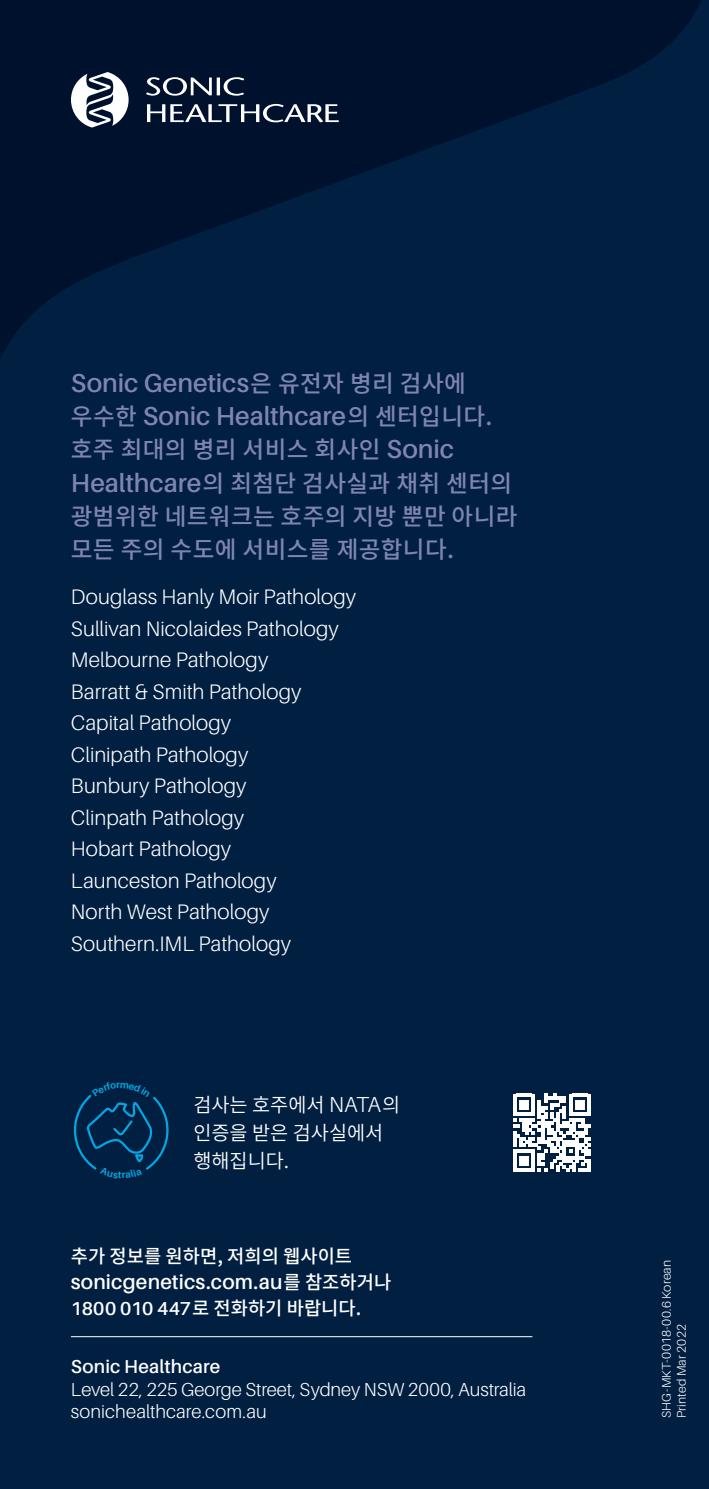
<style>
.page{position:relative;width:709px;height:1489px;background:#fff}
.page>*{position:absolute;margin:0;border:0;box-sizing:border-box;transform-origin:0 0}
.t1{font:600 26px/33px "Aileron";color:#8085b0}
.t2{font:500 23.5px/33px "Source Han Sans SC";letter-spacing:.015em;color:#8085b0}
.t3{font:300 21px/31.5px "Aileron";letter-spacing:.005em;color:#fff}
.t4{font:600 20.5px "Aileron";letter-spacing:.01em;color:#fff}
.t5{font:19.75px/27.5px "Source Han Sans SC";color:#fff}
.t6{font:300 18.75px/22.5px "Aileron";color:#fff}
.t7{font:600 18.75px "Aileron";letter-spacing:-.02em;color:#fff}
.t8{font:500 18.75px "Source Han Sans SC";color:#fff}
.t9{font:600 18.75px "Aileron";letter-spacing:.005em;color:#fff}
.t10{font:300 12.5px/15px "Aileron";letter-spacing:.015em;color:#fff}
.s1{font-family:"Source Han Sans SC";font-weight:500;font-size:23.5px}
.s2{font-family:"Aileron";font-weight:600;font-size:26px}
.s3{font-family:"Aileron";font-weight:300;font-size:21.75px}
.s4{font-family:"Source Han Sans SC";font-weight:500;font-size:18.75px}
.s5{font-family:"Source Han Sans SC";font-weight:500}
</style>
<div class="page">
<div style="left:0;top:0;width:709px;height:1488px;background:#001f41"></div>
<svg style="left:0;top:0;width:701px;height:358px"></svg>
<svg style="left:513px;top:1093px;width:78px;height:78px"></svg>
<svg style="left:71px;top:72px;width:268px;height:55px;background:#3b485d"></svg>
<hr style="left:71px;top:1336px;width:461px;height:1px;background:#fff">
<svg style="left:73px;top:1095px;width:96px;height:75px"></svg>
<p class="t1" style="left:71px;top:367px;width:423px">Sonic Genetics<span class="s1">은 유전자 병리 검사에 우수한</span> Sonic Healthcare<span class="s1">의 센터입니다.</span></p>
<p class="t2" style="left:71px;top:434px;width:448px">호주 최대의 병리 서비스 회사인 <span class="s2">Sonic<br>Healthcare</span>의 최첨단 검사실과 채취 센터의 광범위한 네트워크는 호주의 지방 뿐만 아니라 모든 주의 수도에 서비스를 제공합니다.</p>
<p class="t3" style="left:71px;top:581px;width:287px">Douglass Hanly Moir Pathology<br>Sullivan Nicolaides Pathology<br>Melbourne Pathology<br>Barratt &amp; Smith Pathology<br>Capital Pathology<br>Clinipath Pathology<br>Bunbury Pathology<br>Clinpath Pathology<br>Hobart Pathology<br>Launceston Pathology<br>North West Pathology<br>Southern.IML Pathology</p>
<p class="t5" style="left:193px;top:1091px;width:208px">검사는 호주에서 <span class="s3">NATA</span>의 인증을 받은 검사실에서 행해집니다.</p>
<p class="t8" style="left:71px;top:1244px;width:283px">추가 정보를 원하면, 저희의 웹사이트</p>
<p class="t4" style="left:71px;top:1270px;width:322px">sonicgenetics.com.au<span class="s4">를 참조하거나</span></p>
<p class="t7" style="left:71px;top:1298px;width:292px">1800 010 447<span class="s5">로 전화하기 바랍니다.</span></p>
<p class="t9" style="left:71px;top:1355px;width:151px">Sonic Healthcare</p>
<p class="t6" style="left:71px;top:1377px;width:457px">Level 22, 225 George Street, Sydney NSW 2000, Australia sonichealthcare.com.au</p>
<p class="t10" style="left:659px;top:1417px;width:160px;rotate:-90deg">SHG-MKT-0018-00.6 Korean<br>Printed Mar 2022</p>
</div>
